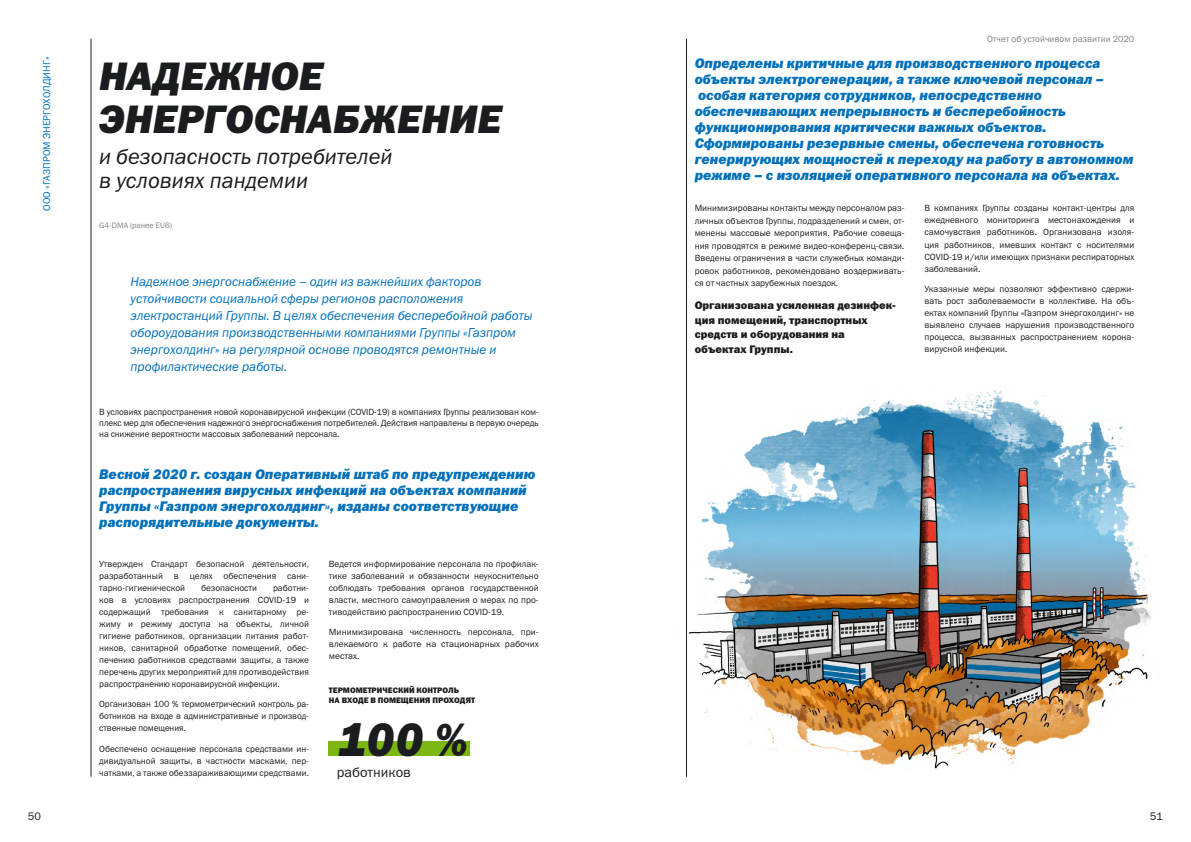
<style>
.page{position:relative;width:1191px;height:842px;background:#fff}
.page>*{position:absolute;margin:0;border:0;box-sizing:border-box;transform-origin:0 0}
.t1{font:italic 47.2px "Franklin Gothic Heavy C";color:#1b1c20}
.t2{font:italic 40px/43px "Franklin Gothic Heavy C";color:#1b1c20}
.t3{font:italic 22px/24px "Franklin Gothic Book C";color:#1b1c20}
.t4{font:italic 14px/16px "Franklin Gothic Heavy C";color:#0370b9}
.t5{font:14px "Franklin Gothic Book C";color:#1b1c20}
.t6{font:italic 13px/17px "Franklin Gothic Book C";color:#0370b9}
.t7{font:11px/14.5px "Franklin Gothic Heavy C";color:#1b1c20}
.t8{font:11px "Franklin Gothic Book C";color:#1b1c20}
.t9{font:10px "Franklin Gothic Book C";color:#0370b9}
.t10{font:9px/12px "Franklin Gothic Book C";color:#1b1c20;text-align:justify}
.t11{font:9px "Franklin Gothic Book C";color:#818084}
.t12{font:8px/10px "Franklin Gothic Heavy C";color:#1b1c20}
.t13{font:8px "Franklin Gothic Book C";color:#818084}
</style>
<div class="page">
<img style="left:689px;top:390px;width:462px;height:379px">
<hr style="left:91px;top:39px;width:1px;height:738px;background:#1b1c20">
<hr style="left:686px;top:39px;width:1px;height:738px;background:#1b1c20">
<div style="left:329px;top:742px;width:141px;height:14px;background:#7db713"></div>
<p class="t9" style="left:41px;top:211px;width:156px;rotate:-90deg">ООО «ГАЗПРОМ ЭНЕРГОХОЛДИНГ»</p>
<h2 class="t2" style="left:99px;top:53px;width:404px">НАДЕЖНОЕ<br>ЭНЕРГОСНАБЖЕНИЕ</h2>
<h3 class="t3" style="left:99px;top:144px;width:295px">и безопасность потребителей в условиях пандемии</h3>
<p class="t13" style="left:99px;top:220px;width:74px">G4-DMA (ранее EU6)</p>
<p class="t6" style="left:131px;top:272px;width:403px">Надежное энергоснабжение – один из важнейших факторов устойчивости социальной сферы регионов расположения электростанций Группы. В целях обеспечения бесперебойной работы обороудования производственными компаниями Группы «Газпром энергохолдинг» на регулярной основе проводятся ремонтные и профилактические работы.</p>
<p class="t10" style="left:99px;top:406px;width:441px;line-height:11px">В условиях распространения новой коронавирусной инфекции (COVID-19) в компаниях Группы реализован ком&shy;плекс мер для обеспечения надежного энергоснабжения потребителей. Действия направлены в первую очередь на снижение вероятности массовых заболеваний персонала.</p>
<h3 class="t4" style="left:99px;top:466px;width:438px">Весной 2020 г. создан Оперативный штаб по предупреждению распространения вирусных инфекций на объектах компаний Группы «Газпром энергохолдинг», изданы соответствующие распорядительные документы.</h3>
<p class="t10" style="left:99px;top:557px;width:211px">Утвержден Стандарт безопасной деятельности, разработанный в целях обеспечения сани&shy;тарно-гигиенической</p>
<p class="t10" style="left:99px;top:581px;width:211px;text-indent:174px">работни&shy;ков в условиях распространения COVID-19 и содержащий требования к санитарному ре&shy;жиму и режиму доступа на объекты, личной гигиене работников, организации питания работ&shy;ников, санитарной обработке помещений, обес&shy;печению работников средствами защиты, а также перечень других мероприятий для противодействия распространению коронавирусной инфекции.</p>
<p class="t10" style="left:99px;top:698px;width:211px">Организован 100 % термометрический контроль ра&shy;ботников на входе в административные и производ&shy;ственные помещения.</p>
<p class="t10" style="left:99px;top:742px;width:211px">Обеспечено оснащение персонала средствами ин&shy;дивидуальной защиты, в частности масками, пер&shy;чатками, а также обеззараживающими средствами.</p>
<p class="t10" style="left:201px;top:581px;width:58px">безопасности</p>
<p class="t10" style="left:329px;top:557px;width:211px">Ведется информирование персонала по профилак&shy;тике заболеваний и обязанности неукоснительно соблюдать требования органов государственной власти, местного самоуправления о мерах по про&shy;тиводействию распространению COVID-19.</p>
<p class="t10" style="left:329px;top:626px;width:211px">Минимизирована численность персонала, при&shy;влекаемого к работе на стационарных рабочих местах.</p>
<p class="t12" style="left:329px;top:685px;width:148px">ТЕРМОМЕТРИЧЕСКИЙ КОНТРОЛЬ<br>НА ВХОДЕ В ПОМЕЩЕНИЯ ПРОХОДЯТ</p>
<h1 class="t1" style="left:337px;top:713px;width:133px">100 %</h1>
<h3 class="t5" style="left:337px;top:764px;width:76px">работников</h3>
<p class="t11" style="left:987px;top:34px;width:149px">Отчет об устойчивом развитии 2020</p>
<p class="t4" style="left:694px;top:55px;width:440px">Определены критичные для производственного процесса объекты электрогенерации, а также ключевой персонал – особая категория сотрудников, непосредственно обеспечивающих непрерывность и бесперебойность функционирования критически важных объектов.<br>Сформированы резервные смены, обеспечена готовность генерирующих мощностей к переходу на работу в автономном режиме – с изоляцией оперативного персонала на объектах.</p>
<p class="t10" style="left:694px;top:202px;width:211px;line-height:12.5px">Минимизированы контакты между персоналом раз&shy;личных объектов Группы, подразделений и смен, от&shy;менены массовые мероприятия. Рабочие совеща&shy;ния проводятся в режиме видео-конференц-связи.<br>Введены ограничения в части служебных команди&shy;ровок работников, рекомендовано воздерживать&shy;ся от частных зарубежных поездок.</p>
<p class="t7" style="left:694px;top:298px;width:202px">Организована усиленная дезинфек&shy;ция помещений, транспортных средств и оборудования на объектах Группы.</p>
<p class="t10" style="left:924px;top:202px;width:211px">В компаниях Группы созданы контакт-центры для ежедневного мониторинга местонахождения и самочувствия работников. Организована изоля&shy;ция работников, имевших контакт с носителями COVID-19 и/или имеющих признаки респираторных заболеваний.</p>
<p class="t10" style="left:924px;top:283px;width:211px">Указанные меры позволяют эффективно сдержи&shy;вать рост заболеваемости в коллективе. На объ&shy;ектах компаний Группы «Газпром энергохолдинг» не выявлено случаев нарушения производственного процесса, вызванных распространением корона&shy;вирусной инфекции.</p>
<p class="t8" style="left:28px;top:810px;width:15px">50</p>
<p class="t8" style="left:1149px;top:810px;width:15px">51</p>
</div>
